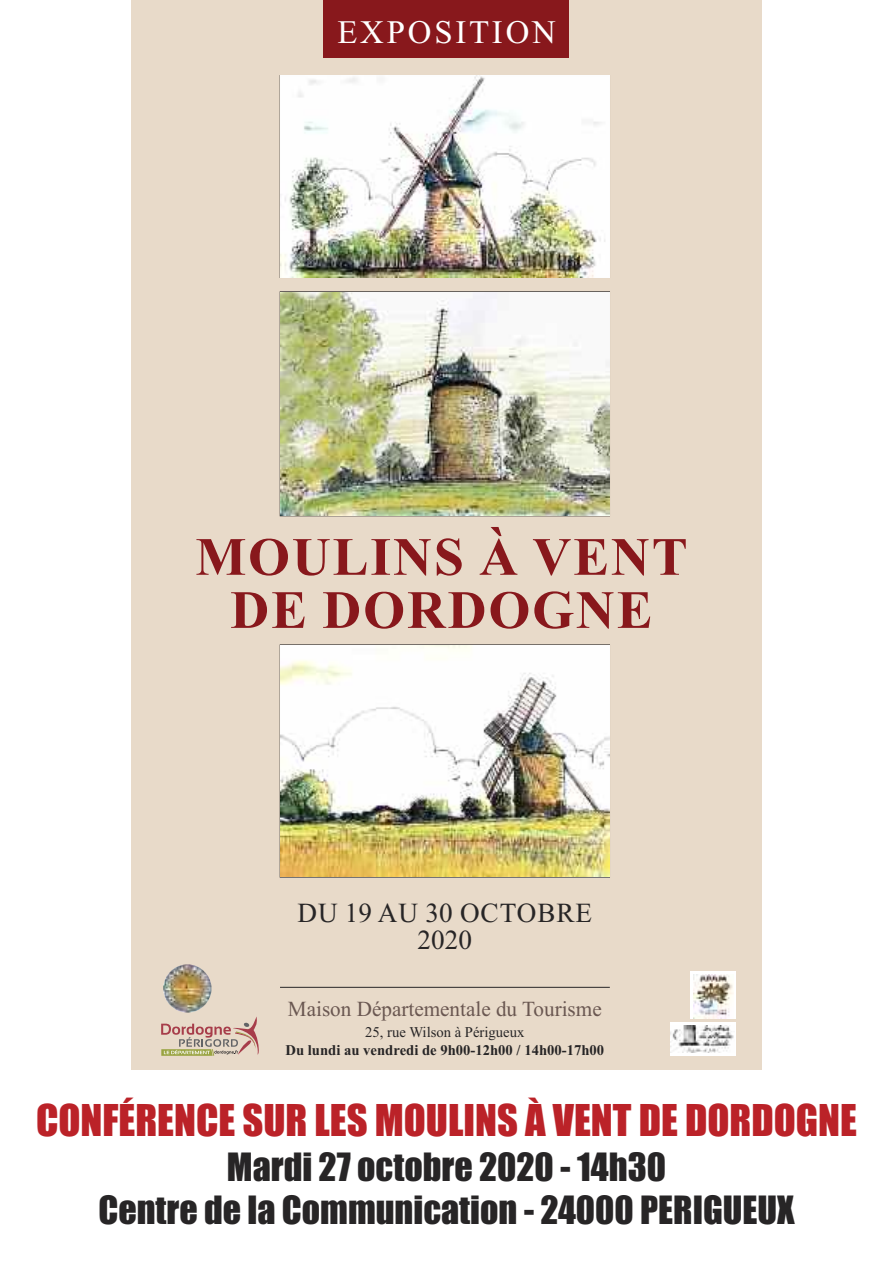
<style>
.page{position:relative;width:893px;height:1263px;background:#fff}
.page>*{position:absolute;margin:0;border:0;box-sizing:border-box;transform-origin:0 0}
.t1{font:700 53.85px/53.1px "Times New Roman";letter-spacing:.035em;color:#88181c;text-align:center}
.t2{font:40.5px "Impact";color:#bb2228}
.t3{font:36px/43.2px "Impact";color:#272526;text-align:center}
.t4{font:32.85px "Times New Roman";letter-spacing:.085em;color:#fff}
.t5{font:27.6px/26.4px "Times New Roman";letter-spacing:.035em;color:#272526;text-align:center}
.t6{font:21.45px "Times New Roman";color:#6a5751}
.t7{font:700 14.85px "Times New Roman";color:#272526}
.t8{font:14.85px "Times New Roman";color:#272526}
</style>
<div class="page">
<div style="left:131px;top:0;width:630px;height:1069px;background:#e8dac9"></div>
<img style="left:280px;top:645px;width:329px;height:232px">
<img style="left:280px;top:76px;width:329px;height:201px">
<img style="left:280px;top:292px;width:329px;height:223px">
<div style="left:323px;top:0;width:246px;height:58px;background:#88181c"></div>
<hr style="left:280px;top:987px;width:330px;height:1px;background:#272526">
<svg style="left:161px;top:1016px;width:98px;height:40px"></svg>
<img style="left:163px;top:964px;width:48px;height:48px;border-radius:22px">
<div style="left:691px;top:972px;width:45px;height:47px;background:#fff"></div>
<img style="left:694px;top:975px;width:40px;height:43px">
<div style="left:671px;top:1022px;width:65px;height:33px;background:#fff"></div>
<img style="left:671px;top:1025px;width:63px;height:28px">
<p class="t4" style="left:337px;top:13px;width:220px">EXPOSITION</p>
<h1 class="t1" style="left:195px;top:530px;width:494px">MOULINS À VENT<br>DE DORDOGNE</h1>
<p class="t5" style="left:297px;top:900px;width:296px">DU 19 AU 30 OCTOBRE<br>2020</p>
<p class="t6" style="left:288px;top:996px;width:315px">Maison Départementale du Tourisme</p>
<p class="t8" style="left:365px;top:1023px;width:161px">25, rue Wilson à Périgueux</p>
<p class="t7" style="left:285px;top:1041px;width:320px">Du lundi au vendredi de 9h00-12h00 / 14h00-17h00</p>
<p class="t2" style="left:36px;top:1098px;width:822px">CONFÉRENCE SUR LES MOULINS À VENT DE DORDOGNE</p>
<p class="t3" style="left:98px;top:1147px;width:698px">Mardi 27 octobre 2020 - 14h30<br>Centre de la Communication - 24000 PERIGUEUX</p>
</div>
